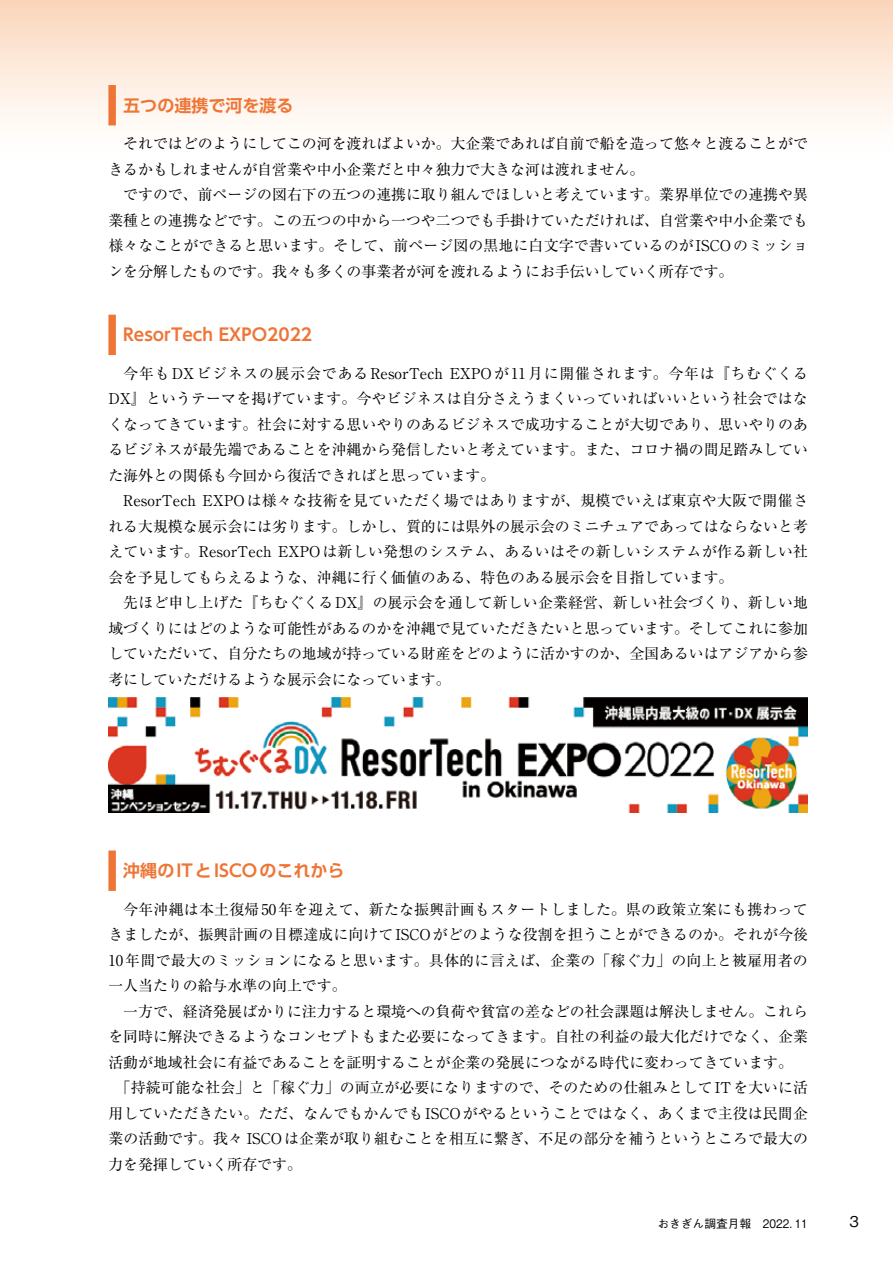
<style>
.page{position:relative;width:893px;height:1263px;background:#fff}
.page>*{position:absolute;margin:0;border:0;box-sizing:border-box;transform-origin:0 0}
.t1{font:700 16.95px "UD Shin Go Pro De";color:#ee7535}
.t2{font:14.85px/25.5px "Ryumin Pr 6 N";color:#000;text-align:justify}
.t3{font:500 14.85px "Gothic BBB Pr 6 N";color:#000}
.t4{font:500 11.7px "Gothic BBB Pr 6 N";color:#000}
</style>
<div class="page">
<div style="left:0;top:0;width:893px;height:162px;background:linear-gradient(to bottom,#fbd7bc,#fff)"></div>
<div style="left:108px;top:85px;width:8px;height:40px;background:#ee7535"></div>
<div style="left:108px;top:315px;width:8px;height:40px;background:#ee7535"></div>
<div style="left:108px;top:850px;width:8px;height:41px;background:#ee7535"></div>
<img style="left:108px;top:697px;width:700px;height:116px">
<p class="t1" style="left:123px;top:91px;width:172px">五つの連携で河を渡る</p>
<p class="t2" style="left:108px;top:130px;width:701px;text-indent:15px">それではどのようにしてこの河を渡ればよいか。大企業であれば自前で船を造って悠々と渡ることができるかもしれませんが自営業や中小企業だと中々独力で大きな河は渡れません。</p>
<p class="t2" style="left:108px;top:181px;width:701px;text-indent:15px">ですので、前ページの図右下の五つの連携に取り組んでほしいと考えています。業界単位での連携や異業種との連携などです。この五つの中から一つや二つでも手掛けていただければ、自営業や中小企業でも様々なことができると思います。そして、前ページ図の黒地に白文字で書いているのがISCOのミッションを分解したものです。我々も多くの事業者が河を渡れるようにお手伝いしていく所存です。</p>
<p class="t1" style="left:123px;top:321px;width:190px">ResorTech EXPO2022</p>
<p class="t2" style="left:108px;top:360px;width:701px;text-indent:15px">今年もDXビジネスの展示会であるResorTech EXPOが11月に開催されます。今年は『ちむぐくるDX』というテーマを掲げています。今やビジネスは自分さえうまくいっていればいいという社会ではなくなってきています。社会に対する思いやりのあるビジネスで成功することが大切であり、思いやりのあるビジネスが最先端であることを沖縄から発信したいと考えています。また、コロナ禍の間足踏みしていた海外との関係も今回から復活できればと思っています。</p>
<p class="t2" style="left:108px;top:487px;width:701px;text-indent:15px">ResorTech EXPOは様々な技術を見ていただく場ではありますが、規模でいえば東京や大阪で開催される大規模な展示会には劣ります。しかし、質的には県外の展示会のミニチュアであってはならないと考えています。ResorTech EXPOは新しい発想のシステム、あるいはその新しいシステムが作る新しい社会を予見してもらえるような、沖縄に行く価値のある、特色のある展示会を目指しています。</p>
<p class="t2" style="left:108px;top:589px;width:701px;text-indent:15px">先ほど申し上げた『ちむぐくるDX』の展示会を通して新しい企業経営、新しい社会づくり、新しい地域づくりにはどのような可能性があるのかを沖縄で見ていただきたいと思っています。そしてこれに参加していただいて、自分たちの地域が持っている財産をどのように活かすのか、全国あるいはアジアから参考にしていただけるような展示会になっています。</p>
<p class="t1" style="left:123px;top:857px;width:223px">沖縄のITとISCOのこれから</p>
<p class="t2" style="left:108px;top:895px;width:701px;text-indent:15px">今年沖縄は本土復帰50年を迎えて、新たな振興計画もスタートしました。県の政策立案にも携わってきましたが、振興計画の目標達成に向けてISCOがどのような役割を担うことができるのか。それが今後10年間で最大のミッションになると思います。具体的に言えば、企業の「稼ぐ力」の向上と被雇用者の一人当たりの給与水準の向上です。</p>
<p class="t2" style="left:123px;top:997px;width:686px">一方で、経済発展ばかりに注力すると環境への負荷や貧富の差などの社会課題は解決しません。これら</p>
<p class="t2" style="left:108px;top:1023px;width:701px">を同時に解決できるようなコンセプトもまた必要になってきます。自社の利益の最大化だけでなく、企業</p>
<p class="t2" style="left:108px;top:1048px;width:686px">活動が地域社会に有益であることを証明することが企業の発展につながる時代に変わってきています。</p>
<p class="t2" style="left:116px;top:1074px;width:694px">「持続可能な社会」と「稼ぐ力」の両立が必要になりますので、そのための仕組みとしてITを大いに活</p>
<p class="t2" style="left:108px;top:1099px;width:701px">用していただきたい。ただ、なんでもかんでもISCOがやるということではなく、あくまで主役は民間企</p>
<p class="t2" style="left:108px;top:1125px;width:701px">業の活動です。我々 ISCOは企業が取り組むことを相互に繋ぎ、不足の部分を補うというところで最大の</p>
<p class="t2" style="left:108px;top:1150px;width:195px">力を発揮していく所存です。</p>
<p class="t4" style="left:658px;top:1214px;width:152px">おきぎん調査月報　2022. 11</p>
<p class="t3" style="left:850px;top:1210px;width:11px">3</p>
</div>
